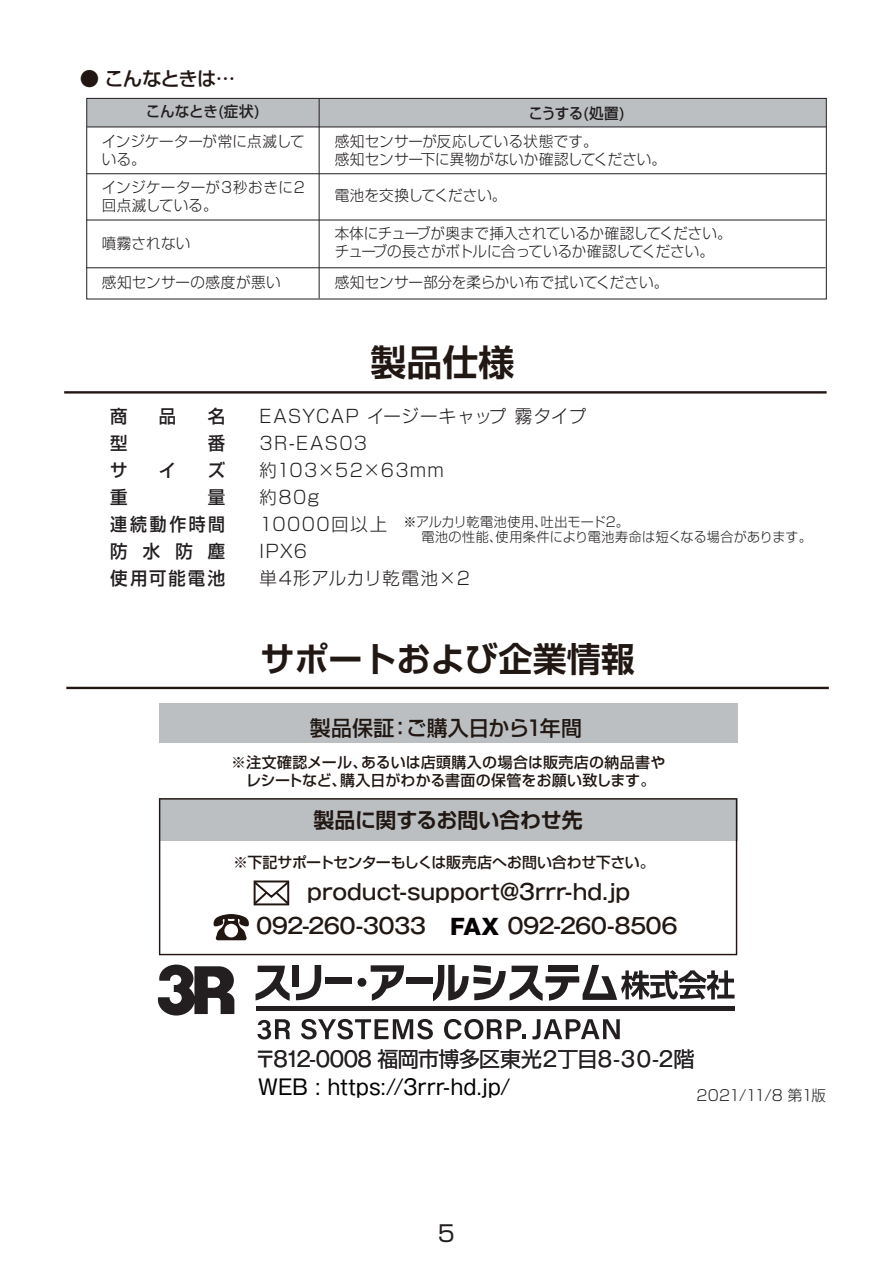
<style>
.page{position:relative;width:893px;height:1263px;background:#fff}
.page>*{position:absolute;margin:0;border:0;box-sizing:border-box;transform-origin:0 0}
.t1{font:700 36px "Shin Go Pro De";color:#211814}
.t2{font:700 34.05px "Shin Go Pro De";color:#211814}
.t3{font:22.5px "Shin Go Pro";color:#231f20}
.t4{font:500 21.45px "Gothic MB101 Pro";letter-spacing:-.035em;color:#211814}
.t5{font:500 21.45px "Gothic MB101 Pro";letter-spacing:-.015em;color:#211814}
.t6{font:21px/27.2px "Gothic MB101 Pro";letter-spacing:-.015em;color:#030303}
.t7{font:500 21px "Shin Go Pro";letter-spacing:-.01em;color:#211814}
.t8{font:700 21px "Shin Go Pro De";letter-spacing:-.015em;color:#211814}
.t9{font:500 19.5px "Shin Go Pro";letter-spacing:-.065em;color:#221612}
.t10{font:300 18px/27px "Shin Go Pro";letter-spacing:.07em;color:#231f20}
.t11{font:500 18px/27px "Shin Go Pro";letter-spacing:.155em;color:#231f20;text-align:justify}
.t12{font:300 15px/18px "Shin Go Pro";letter-spacing:.005em;color:#231f20}
.t13{font:500 15px/18px "Shin Go Pro";color:#211814;text-align:center}
.t14{font:300 15px/18px "Shin Go Pro";letter-spacing:-.02em;color:#231f20}
.t15{font:500 15px "Shin Go Pro";letter-spacing:-.025em;color:#211814}
.t16{font:300 15px/18px "Shin Go Pro";letter-spacing:.03em;color:#231f20}
.t17{font:500 15px "Shin Go Pro";letter-spacing:-.02em;color:#231f20}
.t18{font:300 15px "Shin Go Pro";letter-spacing:-.06em;color:#231f20}
.t19{font:300 15px "Shin Go Pro";letter-spacing:.035em;color:#231f20}
.t20{font:300 13.5px/15px "Shin Go Pro";letter-spacing:.025em;color:#231f20}
.s1{font-family:"Helvetica Neue LT Pro";font-weight:800;font-size:24px;color:#070304}
.s2{color:#231f20}
.s3{font-family:"Shin Go Pro";color:#231f20}
.s4{color:#6c6d70}
.s5{font-family:"Shin Go Pro";color:#6c6d70}
</style>
<div class="page">
<hr style="left:64px;top:391px;width:763px;height:3px;background:#221612">
<svg style="left:159px;top:798px;width:578px;height:157px"></svg>
<svg style="left:214px;top:914px;width:35px;height:26px"></svg>
<svg style="left:252px;top:879px;width:39px;height:27px"></svg>
<div style="left:254px;top:880px;width:35px;height:25px;border:2px solid #221612"></div>
<div style="left:159px;top:704px;width:578px;height:39px;background:#bcbfc1"></div>
<svg style="left:257px;top:1019px;width:33px;height:20px"></svg>
<svg style="left:301px;top:1019px;width:132px;height:20px"></svg>
<svg style="left:444px;top:1019px;width:82px;height:20px"></svg>
<svg style="left:532px;top:1019px;width:88px;height:20px"></svg>
<div style="left:256px;top:1006px;width:479px;height:5px;background:#231f20"></div>
<svg style="left:256px;top:966px;width:34px;height:35px"></svg>
<svg style="left:296px;top:965px;width:25px;height:35px"></svg>
<div style="left:292px;top:965px;width:6px;height:21px;background:#231f20"></div>
<div style="left:325px;top:977px;width:26px;height:7px;background:#231f20"></div>
<div style="left:358px;top:978px;width:8px;height:9px;background:#231f20;border-radius:50%"></div>
<svg style="left:371px;top:965px;width:33px;height:36px"></svg>
<div style="left:406px;top:977px;width:26px;height:7px;background:#231f20"></div>
<svg style="left:433px;top:965px;width:302px;height:36px"></svg>
<svg style="left:158px;top:964px;width:76px;height:51px"></svg>
<hr style="left:66px;top:687px;width:763px;height:2px;background:#221612">
<div style="left:87px;top:98px;width:738px;height:28px;background:#bcbfc1"></div>
<div style="left:86px;top:98px;width:741px;height:201px;border:1px solid #231f20"></div>
<hr style="left:87px;top:127px;width:739px;height:1px;background:#231f20">
<hr style="left:87px;top:173px;width:739px;height:1px;background:#231f20">
<hr style="left:86px;top:220px;width:739px;height:1px;background:#231f20">
<hr style="left:86px;top:267px;width:739px;height:1px;background:#231f20">
<hr style="left:319px;top:99px;width:1px;height:199px;background:#231f20">
<h3 class="t9" style="left:80px;top:62px;width:157px">● こんなときは…</h3>
<p class="t17" style="left:146px;top:99px;width:116px">こんなとき(症状)</p>
<p class="t17" style="left:529px;top:101px;width:98px">こうする(処置)</p>
<p class="t12" style="left:102px;top:131px;width:204px">インジケーターが常に点滅している。</p>
<p class="t12" style="left:335px;top:130px;width:333px">感知センサーが反応している状態です。<br>感知センサー下に異物がないか確認してください。</p>
<p class="t12" style="left:335px;top:185px;width:173px">電池を交換してください。</p>
<p class="t14" style="left:335px;top:222px;width:398px">本体にチューブが奥まで挿入されているか確認してください。チューブの長さがボトルに合っているか確認してください。</p>
<p class="t12" style="left:335px;top:271px;width:335px">感知センサー部分を柔らかい布で拭いてください。</p>
<p class="t16" style="left:102px;top:176px;width:204px">インジケーターが3秒おきに2回点滅している。</p>
<p class="t12" style="left:102px;top:232px;width:90px">噴霧されない</p>
<p class="t19" style="left:102px;top:270px;width:180px">感知センサーの感度が悪い</p>
<p class="t11" style="left:110px;top:401px;width:19px">商</p>
<p class="t11" style="left:159px;top:401px;width:19px">品</p>
<p class="t11" style="left:208px;top:401px;width:19px">名</p>
<p class="t11" style="left:110px;top:428px;width:19px">型</p>
<p class="t11" style="left:208px;top:428px;width:19px">番</p>
<p class="t11" style="left:110px;top:454px;width:19px">サ</p>
<p class="t11" style="left:159px;top:454px;width:19px">イ</p>
<p class="t11" style="left:208px;top:454px;width:19px">ズ</p>
<p class="t11" style="left:110px;top:481px;width:19px">重</p>
<p class="t11" style="left:110px;top:481px;width:117px;text-indent:98px">量連続動作時間防水防塵使用可能電池</p>
<h1 class="t1" style="left:370px;top:333px;width:145px">製品仕様</h1>
<p class="t10" style="left:260px;top:401px;width:328px">EASYCAP イージーキャップ 霧タイプ<br>3R-EAS03<br>約103×52×63mm<br>約80g<br>10000回以上<br>IPX6<br>単4形アルカリ乾電池×2</p>
<p class="t20" style="left:421px;top:513px;width:392px;text-indent:-18px">※アルカリ乾電池使用、吐出モード2。<br>電池の性能、使用条件により電池寿命は短くなる場合があります。</p>
<h2 class="t2" style="left:260px;top:631px;width:376px">サポートおよび企業情報</h2>
<h3 class="t7" style="left:310px;top:710px;width:274px">製品保証：ご購入日から1年間</h3>
<p class="t13" style="left:231px;top:751px;width:436px">※注文確認メール、あるいは店頭購入の場合は販売店の納品書やレシートなど、購入日がわかる書面の保管をお願い致します。</p>
<h3 class="t8" style="left:313px;top:803px;width:271px">製品に関するお問い合わせ先</h3>
<p class="t15" style="left:233px;top:850px;width:423px">※下記サポートセンターもしくは販売店へお問い合わせ下さい。</p>
<h3 class="t5" style="left:307px;top:874px;width:324px">product-support@3rrr-hd.jp</h3>
<h3 class="t4" style="left:256px;top:908px;width:423px">092-260-3033 <span class="s1">FAX</span> 092-260-8506</h3>
<h3 class="t6" style="left:255px;top:1043px;width:441px"><span class="s2">〒812-0008</span> <span class="s3">福岡市博多区東光</span><span class="s4">２</span><span class="s5">丁目</span><span class="s4">８-３０-２</span><span class="s5">階<br></span>WEB : https://3rrr-hd.jp/</h3>
<p class="t18" style="left:697px;top:1083px;width:131px">2021/11/8 第1版</p>
<h3 class="t3" style="left:438px;top:1215px;width:19px">5</h3>
</div>
